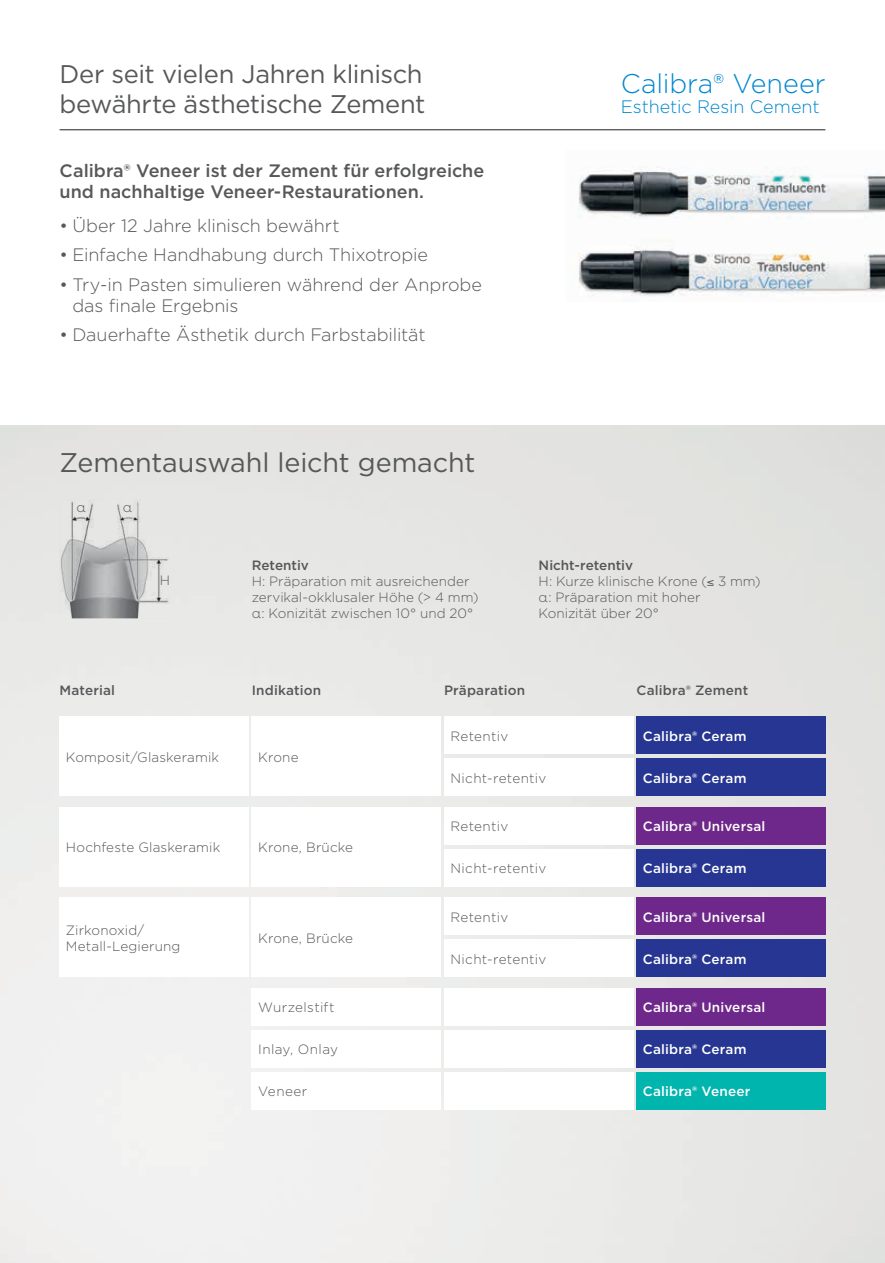
<style>
.page{position:relative;width:885px;height:1263px;background:#fff}
.page>*{position:absolute;margin:0;border:0;box-sizing:border-box;transform-origin:0 0}
.t1{font:27px "Gotham";letter-spacing:-.005em;color:#57585a}
.t2{font:300 27px "Gotham";letter-spacing:-.005em;color:#0088ce}
.t3{font:25.5px/30.6px "Gotham";letter-spacing:-.015em;color:#57585a}
.t4{font:300 18px/21px "Gotham";letter-spacing:-.005em;color:#57585a}
.t5{font:500 18px/21px "Gotham";color:#57585a}
.t6{font:300 18px "Gotham";letter-spacing:-.005em;color:#0088ce}
.t7{font:300 13.5px/16.2px "Gotham";letter-spacing:.005em;color:#57585a}
.t8{font:500 13.5px "Gotham";letter-spacing:.015em;color:#fff}
.t9{font:500 13.5px "Gotham";letter-spacing:.01em;color:#57585a}
.t10{font:300 13.5px "Gotham";letter-spacing:.025em;color:#57585a}
.t11{font:300 13.5px "Gotham";letter-spacing:.03em;color:#57585a}
.s1{font-weight:500}
</style>
<div class="page">
<img style="left:578px;top:167px;width:306px;height:130px">
<img style="left:0;top:425px;width:884px;height:838px">
<img style="left:0;top:425px;width:1px;height:452px">
<hr style="left:60px;top:129px;width:765px;height:1px;background:#231f20">
<div style="left:60px;top:716px;width:189px;height:80px;background:#fff"></div>
<div style="left:60px;top:807px;width:189px;height:80px;background:#fff"></div>
<div style="left:60px;top:897px;width:189px;height:80px;background:#fff"></div>
<div style="left:252px;top:716px;width:189px;height:80px;background:#fff"></div>
<div style="left:252px;top:807px;width:189px;height:80px;background:#fff"></div>
<div style="left:252px;top:897px;width:189px;height:80px;background:#fff"></div>
<div style="left:444px;top:716px;width:189px;height:38px;background:#fff"></div>
<div style="left:444px;top:807px;width:189px;height:38px;background:#fff"></div>
<div style="left:444px;top:897px;width:189px;height:38px;background:#fff"></div>
<div style="left:444px;top:988px;width:189px;height:37px;background:#fff"></div>
<div style="left:252px;top:988px;width:189px;height:37px;background:#fff"></div>
<div style="left:444px;top:758px;width:189px;height:38px;background:#fff"></div>
<div style="left:444px;top:849px;width:189px;height:38px;background:#fff"></div>
<div style="left:444px;top:939px;width:189px;height:38px;background:#fff"></div>
<div style="left:444px;top:1030px;width:189px;height:37px;background:#fff"></div>
<div style="left:252px;top:1030px;width:189px;height:37px;background:#fff"></div>
<div style="left:444px;top:1071px;width:189px;height:38px;background:#fff"></div>
<div style="left:252px;top:1071px;width:189px;height:38px;background:#fff"></div>
<div style="left:636px;top:758px;width:189px;height:38px;background:#263692"></div>
<div style="left:636px;top:849px;width:189px;height:38px;background:#263692"></div>
<div style="left:636px;top:939px;width:189px;height:38px;background:#263692"></div>
<div style="left:636px;top:1030px;width:189px;height:37px;background:#263692"></div>
<div style="left:636px;top:1071px;width:189px;height:38px;background:#00b5ae"></div>
<div style="left:636px;top:716px;width:189px;height:38px;background:#263692"></div>
<div style="left:636px;top:807px;width:189px;height:38px;background:#6e278a"></div>
<div style="left:636px;top:897px;width:189px;height:38px;background:#6e278a"></div>
<div style="left:636px;top:988px;width:189px;height:37px;background:#6e278a"></div>
<img style="left:60px;top:500px;width:114px;height:118px">
<h2 class="t3" style="left:60px;top:58px;width:367px">Der seit vielen Jahren klinisch bewährte ästhetische Zement</h2>
<h3 class="t5" style="left:60px;top:160px;width:426px">Calibra® Veneer ist der Zement für erfolgreiche und nachhaltige Veneer-Restaurationen.</h3>
<h3 class="t4" style="left:60px;top:215px;width:281px">• Über 12 Jahre klinisch bewährt</h3>
<h3 class="t4" style="left:60px;top:244px;width:370px">• Einfache Handhabung durch Thixotropie</h3>
<h3 class="t4" style="left:72px;top:274px;width:411px;text-indent:-13px">• Try-in Pasten simulieren während der Anprobe das finale Ergebnis</h3>
<h3 class="t4" style="left:60px;top:324px;width:367px">• Dauerhafte Ästhetik durch Farbstabilität</h3>
<h1 class="t1" style="left:60px;top:445px;width:417px">Zementauswahl leicht gemacht</h1>
<p class="t7" style="left:77px;top:498px;width:11px">α</p>
<p class="t7" style="left:123px;top:498px;width:11px">α</p>
<p class="t7" style="left:160px;top:572px;width:12px">H</p>
<p class="t9" style="left:252px;top:556px;width:59px">Retentiv</p>
<p class="t7" style="left:252px;top:573px;width:228px">H: Präparation mit ausreichender zervikal-okklusaler Höhe (&gt; 4 mm) α: Konizität zwischen 10° und 20°</p>
<h1 class="t2" style="left:620px;top:66px;width:206px">Calibra® Veneer</h1>
<h3 class="t6" style="left:620px;top:96px;width:200px">Esthetic Resin Cement</h3>
<p class="t7" style="left:538px;top:556px;width:223px"><span class="s1">Nicht-retentiv<br></span>H: Kurze klinische Krone (≤ 3 mm) α: Präparation mit hoher<br>Konizität über 20°</p>
<p class="t9" style="left:60px;top:682px;width:57px">Material</p>
<p class="t9" style="left:252px;top:682px;width:71px">Indikation</p>
<p class="t9" style="left:444px;top:682px;width:83px">Präparation</p>
<p class="t9" style="left:636px;top:682px;width:113px">Calibra® Zement</p>
<p class="t7" style="left:66px;top:749px;width:155px">Komposit/Glaskeramik</p>
<p class="t7" style="left:66px;top:839px;width:156px">Hochfeste Glaskeramik</p>
<p class="t7" style="left:66px;top:921px;width:116px">Zirkonoxid/<br>Metall-Legierung</p>
<p class="t7" style="left:258px;top:749px;width:42px">Krone</p>
<p class="t7" style="left:258px;top:839px;width:96px">Krone, Brücke</p>
<p class="t7" style="left:258px;top:929px;width:96px">Krone, Brücke</p>
<p class="t10" style="left:258px;top:999px;width:78px">Wurzelstift</p>
<p class="t11" style="left:258px;top:1041px;width:81px">Inlay, Onlay</p>
<p class="t7" style="left:258px;top:1083px;width:51px">Veneer</p>
<p class="t7" style="left:450px;top:728px;width:59px">Retentiv</p>
<p class="t8" style="left:642px;top:727px;width:105px">Calibra® Ceram</p>
<p class="t7" style="left:450px;top:769px;width:97px">Nicht-retentiv</p>
<p class="t8" style="left:642px;top:769px;width:105px">Calibra® Ceram</p>
<p class="t7" style="left:450px;top:818px;width:59px">Retentiv</p>
<p class="t8" style="left:642px;top:818px;width:124px">Calibra® Universal</p>
<p class="t7" style="left:450px;top:860px;width:97px">Nicht-retentiv</p>
<p class="t8" style="left:642px;top:859px;width:105px">Calibra® Ceram</p>
<p class="t7" style="left:450px;top:908px;width:59px">Retentiv</p>
<p class="t8" style="left:642px;top:908px;width:124px">Calibra® Universal</p>
<p class="t7" style="left:450px;top:950px;width:97px">Nicht-retentiv</p>
<p class="t8" style="left:642px;top:950px;width:105px">Calibra® Ceram</p>
<p class="t8" style="left:642px;top:998px;width:124px">Calibra® Universal</p>
<p class="t8" style="left:642px;top:1040px;width:105px">Calibra® Ceram</p>
<p class="t8" style="left:642px;top:1082px;width:109px">Calibra® Veneer</p>
</div>
